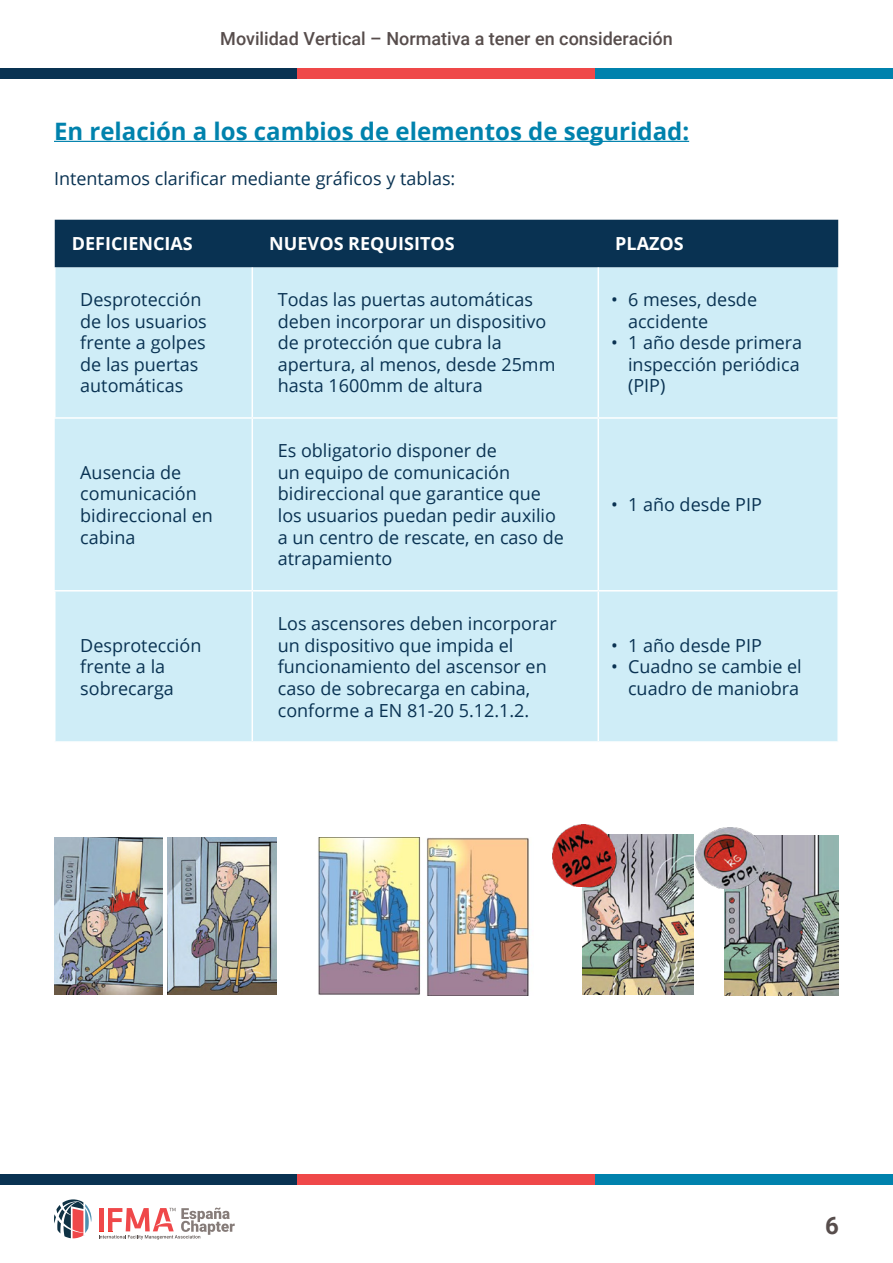
<style>
.page{position:relative;width:893px;height:1263px;background:#fff}
.page>*{position:absolute;margin:0;border:0;box-sizing:border-box;transform-origin:0 0}
.t1{font:700 24px "Open Sans";color:#0082ad}
.t2{font:700 24px "Roboto";color:#574d4c}
.t3{font:18px/21.6px "Open Sans";color:#093252}
.t4{font:500 18px "Roboto";color:#574d4c}
.t5{font:700 18px "Open Sans";color:#fff}
</style>
<div class="page">
<div style="left:0;top:68px;width:298px;height:11px;background:#093252"></div>
<div style="left:298px;top:68px;width:297px;height:11px;background:#ef4849"></div>
<div style="left:595px;top:68px;width:298px;height:11px;background:#0082ad"></div>
<div style="left:0;top:1174px;width:298px;height:10px;background:#093252"></div>
<div style="left:298px;top:1174px;width:297px;height:10px;background:#ef4849"></div>
<div style="left:595px;top:1174px;width:298px;height:10px;background:#0082ad"></div>
<svg style="left:54px;top:1199px;width:37px;height:39px"></svg>
<svg style="left:99px;top:1207px;width:136px;height:32px"></svg>
<hr style="left:54px;top:141px;width:635px;height:1px;background:#0082ad">
<div style="left:55px;top:220px;width:783px;height:47px;background:#093252"></div>
<div style="left:55px;top:267px;width:782px;height:474px;background:#cfedf7"></div>
<hr style="left:252px;top:267px;width:1px;height:150px;background:#fff">
<hr style="left:252px;top:419px;width:1px;height:171px;background:#fff">
<hr style="left:598px;top:267px;width:1px;height:150px;background:#fff">
<hr style="left:598px;top:419px;width:1px;height:171px;background:#fff">
<hr style="left:54px;top:267px;width:2px;height:150px;background:#fff">
<hr style="left:54px;top:417px;width:198px;height:2px;background:#fff">
<hr style="left:252px;top:417px;width:346px;height:2px;background:#fff">
<hr style="left:598px;top:417px;width:241px;height:2px;background:#fff">
<hr style="left:54px;top:590px;width:198px;height:1px;background:#fff">
<hr style="left:54px;top:591px;width:2px;height:150px;background:#fff">
<hr style="left:598px;top:590px;width:241px;height:1px;background:#fff">
<hr style="left:252px;top:590px;width:346px;height:1px;background:#fff">
<hr style="left:252px;top:591px;width:1px;height:150px;background:#fff">
<hr style="left:598px;top:591px;width:1px;height:150px;background:#fff">
<img style="left:318px;top:838px;width:211px;height:157px">
<img style="left:54px;top:838px;width:108px;height:156px">
<img style="left:168px;top:838px;width:108px;height:156px">
<img style="left:724px;top:835px;width:115px;height:160px">
<img style="left:696px;top:827px;width:69px;height:62px">
<img style="left:582px;top:835px;width:112px;height:160px">
<img style="left:553px;top:825px;width:62px;height:61px">
<p class="t4" style="left:220px;top:26px;width:454px">Movilidad Vertical – Normativa a tener en consideración</p>
<h1 class="t1" style="left:54px;top:114px;width:637px">En relación a los cambios de elementos de seguridad:</h1>
<p class="t3" style="left:54px;top:167px;width:403px">Intentamos clarificar mediante gráficos y tablas:</p>
<p class="t5" style="left:72px;top:231px;width:123px">DEFICIENCIAS</p>
<p class="t5" style="left:269px;top:231px;width:187px">NUEVOS REQUISITOS</p>
<p class="t5" style="left:615px;top:231px;width:70px">PLAZOS</p>
<p class="t3" style="left:80px;top:288px;width:128px">Desprotección de los usuarios frente a golpes de las puertas automáticas</p>
<p class="t3" style="left:278px;top:288px;width:279px">Todas las puertas automáticas deben incorporar un dispositivo de protección que cubra la apertura, al menos, desde 25mm hasta 1600mm de altura</p>
<p class="t3" style="left:628px;top:288px;width:131px;text-indent:-17px">• 6 meses, desde accidente</p>
<p class="t3" style="left:628px;top:331px;width:176px;text-indent:-17px">• 1 año desde primera inspección periódica (PIP)</p>
<p class="t3" style="left:80px;top:461px;width:134px">Ausencia de comunicación bidireccional en cabina</p>
<p class="t3" style="left:80px;top:634px;width:123px">Desprotección frente a la sobrecarga</p>
<p class="t3" style="left:278px;top:439px;width:288px">Es obligatorio disponer de<br>un equipo de comunicación bidireccional que garantice que los usuarios puedan pedir auxilio a un centro de rescate, en caso de atrapamiento</p>
<p class="t3" style="left:278px;top:612px;width:280px">Los ascensores deben incorporar un dispositivo que impida el funcionamiento del ascensor en caso de sobrecarga en cabina, conforme a EN 81-20 5.12.1.2.</p>
<p class="t3" style="left:611px;top:493px;width:152px">• 1 año desde PIP</p>
<p class="t3" style="left:611px;top:634px;width:152px">• 1 año desde PIP</p>
<p class="t3" style="left:611px;top:655px;width:192px;text-align:right">• Cuadno se cambie el cuadro de maniobra</p>
<h1 class="t2" style="left:825px;top:1209px;width:15px">6</h1>
</div>
